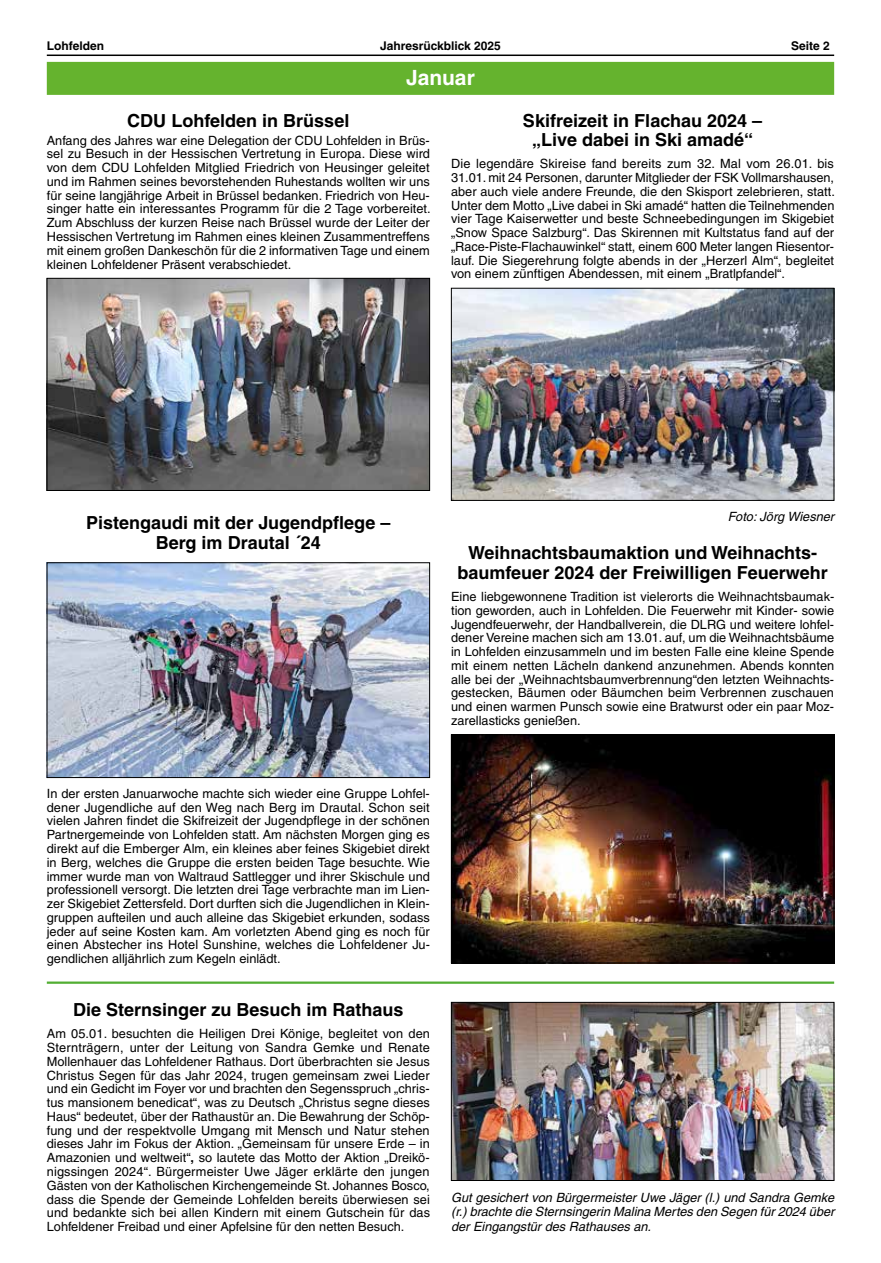
<style>
.page{position:relative;width:881px;height:1263px;background:#fff}
.page>*{position:absolute;margin:0;border:0;box-sizing:border-box;transform-origin:0 0}
.t1{font:700 21px "Helvetica LT";color:#fff}
.t2{font:700 18px/19.5px "Helvetica LT";color:#000;text-align:center}
.t3{font:12.75px/13.8px "Helvetica LT";color:#000;text-align:justify}
.t4{font:italic 12.75px/14.7px "Helvetica LT";color:#000;text-align:justify}
.t5{font:700 12px "Helvetica LT";color:#000}
.s1{font-weight:700}
</style>
<div class="page">
<hr style="left:47px;top:55px;width:786px;height:1px;background:#000">
<img style="left:49px;top:280px;width:378px;height:209px">
<div style="left:47px;top:278px;width:382px;height:213px;border:1px solid #000"></div>
<img style="left:49px;top:564px;width:378px;height:212px">
<div style="left:47px;top:562px;width:382px;height:216px;border:1px solid #000"></div>
<img style="left:453px;top:290px;width:378px;height:209px">
<div style="left:451px;top:288px;width:382px;height:213px;border:1px solid #000"></div>
<img style="left:453px;top:736px;width:378px;height:225px">
<div style="left:451px;top:734px;width:382px;height:229px;border:1px solid #000"></div>
<div style="left:47px;top:62px;width:786px;height:33px;background:#65b32e"></div>
<img style="left:453px;top:1004px;width:378px;height:175px">
<div style="left:451px;top:1002px;width:382px;height:179px;border:1px solid #000"></div>
<hr style="left:47px;top:981px;width:786px;height:3px;background:#52ae32">
<p class="t5" style="left:47px;top:38px;width:59px">Lohfelden</p>
<p class="t5" style="left:380px;top:38px;width:122px">Jahresrückblick 2025</p>
<p class="t5" style="left:790px;top:38px;width:40px">Seite 2</p>
<h1 class="t1" style="left:406px;top:64px;width:70px">Januar</h1>
<h2 class="t2" style="left:127px;top:110px;width:223px">CDU Lohfelden in Brüssel</h2>
<p class="t3" style="left:47px;top:133px;width:385px">Anfang des Jahres war eine Delegation der CDU Lohfelden in Brüs&shy;sel zu Besuch in der Hessischen Vertretung in Europa. Diese wird von dem CDU Lohfelden Mitglied Friedrich von Heusinger geleitet und im Rahmen seines bevorstehenden Ruhestands wollten wir uns für seine langjährige Arbeit in Brüssel bedanken. Friedrich von Heu&shy;singer hatte ein interessantes Programm für die 2 Tage vorbereitet.<br>Zum Abschluss der kurzen Reise nach Brüssel wurde der Leiter der Hessischen Vertretung im Rahmen eines kleinen Zusammentreffens mit einem großen Dankeschön für die 2 informativen Tage und einem kleinen Lohfeldener Präsent verabschiedet.</p>
<h2 class="t2" style="left:522px;top:110px;width:241px">Skifreizeit in Flachau 2024 – „Live dabei in Ski amadé“</h2>
<p class="t3" style="left:451px;top:157px;width:385px">Die legendäre Skireise fand bereits zum 32. Mal vom 26.01. bis 31.01. mit 24 Personen, darunter Mitglieder der FSK Vollmarshausen, aber auch viele andere Freunde, die den Skisport zelebrieren, statt.<br>Unter dem Motto „Live dabei in Ski amadé“ hatten die Teilnehmenden vier Tage Kaiserwetter und beste Schneebedingungen im Skigebiet „Snow Space Salzburg“. Das Skirennen mit Kultstatus fand auf der „Race-Piste-Flachauwinkel“ statt, einem 600 Meter langen Riesentor&shy;lauf. Die Siegerehrung folgte abends in der „Herzerl Alm“, begleitet von einem zünftigen Abendessen, mit einem „Bratlpfandel“.</p>
<h2 class="t2" style="left:86px;top:513px;width:306px">Pistengaudi mit der Jugendpflege –<br>Berg im Drautal ´24</h2>
<p class="t4" style="left:727px;top:509px;width:108px">Foto: Jörg Wiesner</p>
<h2 class="t2" style="left:457px;top:543px;width:372px">Weihnachtsbaumaktion und Weihnachts&shy;baumfeuer 2024 der Freiwilligen Feuerwehr</h2>
<p class="t3" style="left:451px;top:590px;width:384px">Eine liebgewonnene Tradition ist vielerorts die Weihnachtsbaumak&shy;tion geworden, auch in Lohfelden. Die Feuerwehr mit Kinder- sowie Jugendfeuerwehr, der Handballverein, die DLRG und weitere lohfel&shy;dener Vereine machen sich am 13.01. auf, um die Weihnachtsbäume in Lohfelden einzusammeln und im besten Falle eine kleine Spende mit einem netten Lächeln dankend anzunehmen. Abends konnten alle bei der „Weihnachtsbaumverbrennung“den letzten Weihnachts&shy;gestecken, Bäumen oder Bäumchen beim Verbrennen zuschauen und einen warmen Punsch sowie eine Bratwurst oder ein paar Moz&shy;zarellasticks genießen.</p>
<p class="t3" style="left:47px;top:786px;width:384px">In der ersten Januarwoche machte sich wieder eine Gruppe Lohfel&shy;dener Jugendliche auf den Weg nach Berg im Drautal. Schon seit vielen Jahren findet die Skifreizeit der Jugendpflege in der schönen Partnergemeinde von Lohfelden statt. Am nächsten Morgen ging es direkt auf die Emberger Alm, ein kleines aber feines Skigebiet direkt in Berg, welches die Gruppe die ersten beiden Tage besuchte. Wie immer wurde man von Waltraud Sattlegger und ihrer Skischule und professionell versorgt. Die letzten drei Tage verbrachte man im Lien&shy;zer Skigebiet Zettersfeld. Dort durften sich die Jugendlichen in Klein&shy;gruppen aufteilen und auch alleine das Skigebiet erkunden, sodass jeder auf seine Kosten kam. Am vorletzten Abend ging es noch für einen Abstecher ins Hotel Sunshine, welches die Lohfeldener Ju&shy;gendlichen alljährlich zum Kegeln einlädt.</p>
<h2 class="t2" style="left:73px;top:1000px;width:332px">Die Sternsinger zu Besuch im Rathaus</h2>
<p class="t3" style="left:47px;top:1027px;width:384px">Am 05.01. besuchten die Heiligen Drei Könige, begleitet von den Sternträgern, unter der Leitung von Sandra Gemke und Renate Mollenhauer das Lohfeldener Rathaus. Dort überbrachten sie Jesus Christus Segen für das Jahr 2024, trugen gemeinsam zwei Lieder und ein Gedicht im Foyer vor und brachten den Segensspruch „chris&shy;tus mansionem benedicat“, was zu Deutsch „Christus segne dieses Haus“ bedeutet, über der Rathaustür an. Die Bewahrung der Schöp&shy;fung und der respektvolle Umgang mit Mensch und Natur stehen dieses Jahr im Fokus der Aktion. „Gemeinsam für unsere Erde – in Amazonien und weltweit“<span class="s1">,</span> so lautete das Motto der Aktion „Dreikö&shy;nigssingen 2024“. Bürgermeister Uwe Jäger erklärte den jungen Gästen von der Katholischen Kirchengemeinde St. Johannes Bosco, dass die Spende der Gemeinde Lohfelden bereits überwiesen sei und bedankte sich bei allen Kindern mit einem Gutschein für das Lohfeldener Freibad und einer Apfelsine für den netten Besuch.</p>
<p class="t4" style="left:451px;top:1190px;width:384px">Gut gesichert von Bürgermeister Uwe Jäger (l.) und Sandra Gemke (r.) brachte die Sternsingerin Malina Mertes den Segen für 2024 über der Eingangstür des Rathauses an.</p>
</div>
